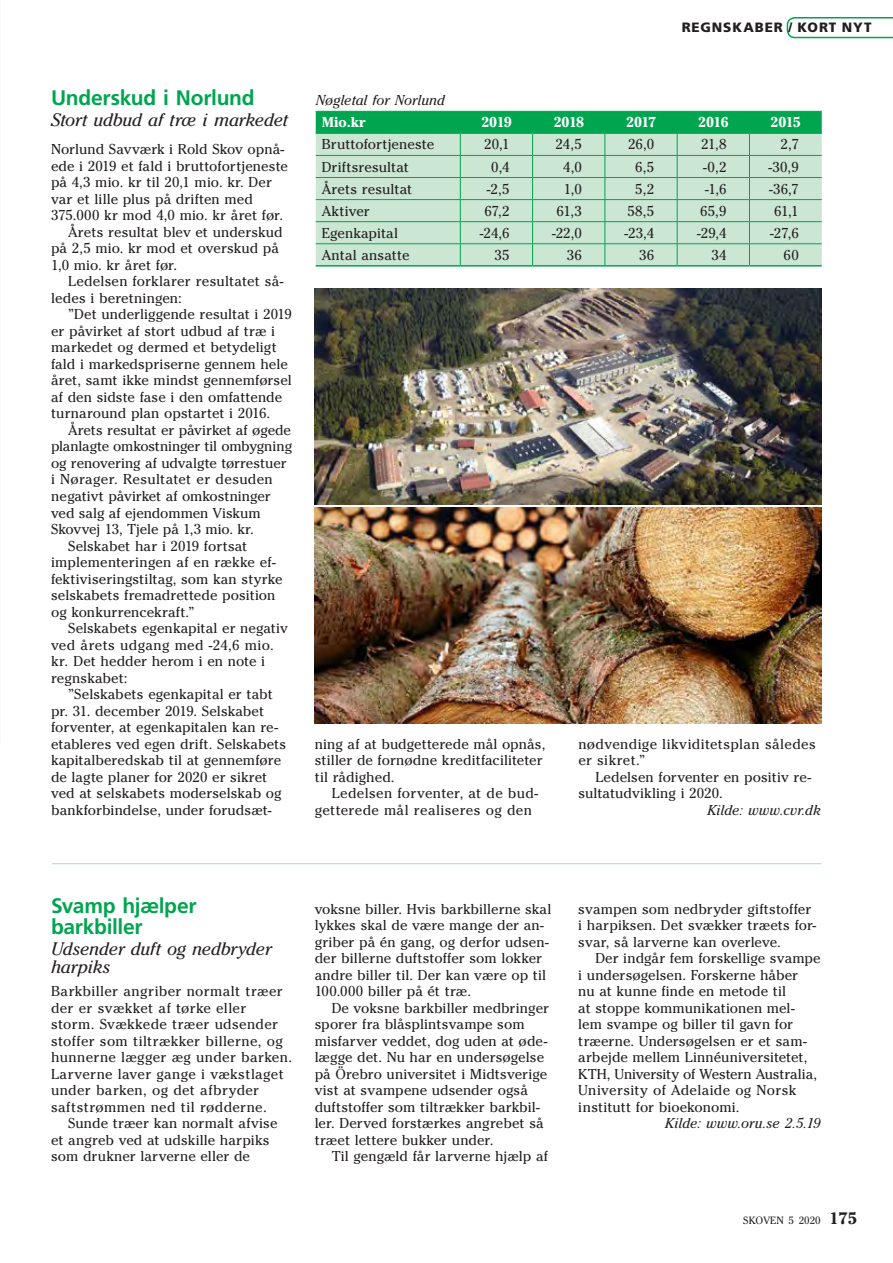
<style>
.page{position:relative;width:893px;height:1263px;background:#fff}
.page>*{position:absolute;margin:0;border:0;box-sizing:border-box;transform-origin:0 0}
.t1{font:700 21px/21px "Frutiger LT Std";letter-spacing:-.015em;color:#00a54f}
.t2{font:italic 18px/18px "Cheltenham Std";letter-spacing:-.005em;color:#231f20}
.t3{font:14.25px/16.5px "Cheltenham Std";letter-spacing:.005em;color:#231f20}
.t4{font:14.25px/16.5px "Cheltenham Std";letter-spacing:.025em;color:#231f20}
.t5{font:italic 14.25px "Cheltenham Std";letter-spacing:.005em;color:#231f20}
.t6{font:14.25px "Cheltenham Std";letter-spacing:-.015em;color:#231f20}
.t7{font:700 14.25px "Cheltenham Std";letter-spacing:-.04em;color:#fff}
.t8{font:900 13.5px "Frutiger LT Std";letter-spacing:.07em;color:#231f20}
.t9{font:10.5px "Cheltenham Std";color:#231f20}
.s1{font-weight:700;font-size:16.5px}
</style>
<div class="page">
<svg style="left:787px;top:17px;width:106px;height:21px"></svg>
<svg style="left:316px;top:111px;width:506px;height:154px;background:#a4d9ba"></svg>
<hr style="left:316px;top:265px;width:144px;height:2px;background:#00a54f">
<hr style="left:460px;top:265px;width:73px;height:2px;background:#00a54f">
<hr style="left:533px;top:265px;width:72px;height:2px;background:#00a54f">
<hr style="left:605px;top:265px;width:72px;height:2px;background:#00a54f">
<hr style="left:677px;top:265px;width:72px;height:2px;background:#00a54f">
<hr style="left:749px;top:265px;width:73px;height:2px;background:#00a54f">
<hr style="left:52px;top:863px;width:770px;height:1px;background:#00a54f">
<img style="left:315px;top:288px;width:507px;height:216px">
<img style="left:315px;top:507px;width:507px;height:216px">
<h1 class="t1" style="left:51px;top:87px;width:205px">Underskud i Norlund</h1>
<p class="t2" style="left:51px;top:110px;width:238px">Stort udbud af træ i markedet</p>
<p class="t3" style="left:51px;top:141px;width:235px">Norlund Savværk i Rold Skov opnå-</p>
<p class="t3" style="left:51px;top:158px;width:238px">ede i 2019 et fald i bruttofortjeneste</p>
<p class="t3" style="left:51px;top:174px;width:222px">på 4,3 mio. kr til 20,1 mio. kr. Der</p>
<p class="t3" style="left:51px;top:191px;width:203px">var et lille plus på driften med</p>
<p class="t3" style="left:51px;top:207px;width:233px">375.000 kr mod 4,0 mio. kr året før.</p>
<p class="t3" style="left:68px;top:224px;width:216px">Årets resultat blev et underskud</p>
<p class="t3" style="left:51px;top:240px;width:229px">på 2,5 mio. kr mod et overskud på</p>
<p class="t3" style="left:51px;top:257px;width:128px">1,0 mio. kr året før.</p>
<p class="t3" style="left:68px;top:273px;width:217px">Ledelsen forklarer resultatet så-</p>
<p class="t3" style="left:51px;top:290px;width:132px">ledes i beretningen:</p>
<p class="t3" style="left:68px;top:306px;width:225px">”Det underliggende resultat i 2019</p>
<p class="t3" style="left:51px;top:323px;width:225px">er påvirket af stort udbud af træ i</p>
<p class="t3" style="left:51px;top:339px;width:227px">markedet og dermed et betydeligt</p>
<p class="t3" style="left:51px;top:356px;width:238px">fald i markedspriserne gennem hele</p>
<p class="t3" style="left:51px;top:372px;width:242px">året, samt ikke mindst gennemførsel</p>
<p class="t3" style="left:51px;top:389px;width:233px">af den sidste fase i den omfattende</p>
<p class="t3" style="left:51px;top:405px;width:221px">turnaround plan opstartet i 2016.</p>
<p class="t3" style="left:68px;top:422px;width:224px">Årets resultat er påvirket af øgede</p>
<p class="t6" style="left:51px;top:438px;width:243px">planlagte omkostninger til ombygning</p>
<p class="t3" style="left:51px;top:455px;width:237px">og renovering af udvalgte tørrestuer</p>
<p class="t3" style="left:51px;top:471px;width:223px">i Nørager. Resultatet er desuden</p>
<p class="t3" style="left:51px;top:488px;width:221px">negativt påvirket af omkostninger</p>
<p class="t3" style="left:51px;top:504px;width:211px">ved salg af ejendommen Viskum</p>
<p class="t3" style="left:51px;top:521px;width:204px">Skovvej 13, Tjele på 1,3 mio. kr.</p>
<p class="t3" style="left:68px;top:537px;width:181px">Selskabet har i 2019 fortsat</p>
<p class="t3" style="left:51px;top:554px;width:226px">implementeringen af en række ef-</p>
<p class="t3" style="left:51px;top:570px;width:233px">fektiviseringstiltag, som kan styrke</p>
<p class="t3" style="left:51px;top:587px;width:226px">selskabets fremadrettede position</p>
<p class="t3" style="left:51px;top:603px;width:145px">og konkurrencekraft.”</p>
<p class="t3" style="left:68px;top:620px;width:221px">Selskabets egenkapital er negativ</p>
<p class="t4" style="left:51px;top:636px;width:224px">ved årets udgang med -24,6 mio.</p>
<p class="t3" style="left:51px;top:653px;width:216px">kr. Det hedder herom i en note i</p>
<p class="t3" style="left:51px;top:669px;width:78px">regnskabet:</p>
<p class="t3" style="left:68px;top:686px;width:206px">”Selskabets egenkapital er tabt</p>
<p class="t3" style="left:51px;top:702px;width:215px">pr. 31. december 2019. Selskabet</p>
<p class="t3" style="left:51px;top:719px;width:229px">forventer, at egenkapitalen kan re-</p>
<p class="t3" style="left:51px;top:735px;width:237px">etableres ved egen drift. Selskabets</p>
<p class="t3" style="left:51px;top:752px;width:232px">kapitalberedskab til at gennemføre</p>
<p class="t3" style="left:51px;top:768px;width:218px">de lagte planer for 2020 er sikret</p>
<p class="t3" style="left:51px;top:785px;width:232px">ved at selskabets moderselskab og</p>
<p class="t3" style="left:51px;top:801px;width:222px">bankforbindelse, under forudsæt-</p>
<p class="t8" style="left:682px;top:20px;width:192px">REGNSKABER / KORT NYT</p>
<p class="t5" style="left:316px;top:92px;width:131px">Nøgletal for Norlund</p>
<p class="t7" style="left:322px;top:114px;width:45px">Mio.kr</p>
<p class="t7" style="left:481px;top:114px;width:32px">2019</p>
<p class="t7" style="left:553px;top:114px;width:32px">2018</p>
<p class="t7" style="left:626px;top:114px;width:32px">2017</p>
<p class="t7" style="left:698px;top:114px;width:32px">2016</p>
<p class="t7" style="left:770px;top:114px;width:32px">2015</p>
<p class="t3" style="left:322px;top:136px;width:114px">Bruttofortjeneste</p>
<p class="t3" style="left:484px;top:136px;width:27px">20,1</p>
<p class="t3" style="left:556px;top:136px;width:28px">24,5</p>
<p class="t3" style="left:628px;top:136px;width:28px">26,0</p>
<p class="t3" style="left:701px;top:136px;width:27px">21,8</p>
<p class="t3" style="left:781px;top:136px;width:20px">2,7</p>
<p class="t3" style="left:322px;top:158px;width:89px">Driftsresultat</p>
<p class="t3" style="left:491px;top:158px;width:20px">0,4</p>
<p class="t3" style="left:563px;top:158px;width:20px">4,0</p>
<p class="t3" style="left:635px;top:158px;width:20px">6,5</p>
<p class="t3" style="left:703px;top:158px;width:25px">-0,2</p>
<p class="t3" style="left:768px;top:158px;width:32px">-30,9</p>
<p class="t3" style="left:322px;top:180px;width:92px">Årets resultat</p>
<p class="t3" style="left:487px;top:180px;width:24px">-2,5</p>
<p class="t3" style="left:564px;top:180px;width:20px">1,0</p>
<p class="t3" style="left:635px;top:180px;width:20px">5,2</p>
<p class="t3" style="left:705px;top:180px;width:23px">-1,6</p>
<p class="t3" style="left:769px;top:180px;width:31px">-36,7</p>
<p class="t3" style="left:322px;top:203px;width:50px">Aktiver</p>
<p class="t3" style="left:484px;top:203px;width:27px">67,2</p>
<p class="t3" style="left:556px;top:203px;width:27px">61,3</p>
<p class="t3" style="left:627px;top:203px;width:28px">58,5</p>
<p class="t3" style="left:700px;top:203px;width:28px">65,9</p>
<p class="t3" style="left:774px;top:203px;width:26px">61,1</p>
<p class="t3" style="left:322px;top:225px;width:78px">Egenkapital</p>
<p class="t3" style="left:480px;top:225px;width:31px">-24,6</p>
<p class="t3" style="left:552px;top:225px;width:31px">-22,0</p>
<p class="t3" style="left:624px;top:225px;width:31px">-23,4</p>
<p class="t3" style="left:697px;top:225px;width:31px">-29,4</p>
<p class="t3" style="left:770px;top:225px;width:30px">-27,6</p>
<p class="t3" style="left:322px;top:247px;width:89px">Antal ansatte</p>
<p class="t3" style="left:495px;top:247px;width:16px">35</p>
<p class="t3" style="left:567px;top:247px;width:16px">36</p>
<p class="t3" style="left:639px;top:247px;width:16px">36</p>
<p class="t3" style="left:711px;top:247px;width:17px">34</p>
<p class="t3" style="left:784px;top:247px;width:17px">60</p>
<p class="t3" style="left:315px;top:735px;width:232px">ning af at budgetterede mål opnås, stiller de fornødne kreditfaciliteter til rådighed.</p>
<p class="t4" style="left:315px;top:785px;width:225px;text-indent:17px">Ledelsen forventer, at de bud&shy;getterede mål realiseres og den</p>
<p class="t4" style="left:578px;top:735px;width:239px">nødvendige likviditetsplan således er sikret.”</p>
<p class="t3" style="left:578px;top:768px;width:234px;text-indent:17px">Ledelsen forventer en positiv re&shy;sultatudvikling i 2020.</p>
<p class="t5" style="left:707px;top:801px;width:115px">Kilde: www.cvr.dk</p>
<h1 class="t1" style="left:51px;top:895px;width:147px">Svamp hjælper barkbiller</h1>
<p class="t2" style="left:51px;top:940px;width:222px">Udsender duft og nedbryder harpiks</p>
<p class="t4" style="left:51px;top:983px;width:243px">Barkbiller angriber normalt træer der er svækket af tørke eller storm. Svækkede træer udsender stoffer som tiltrækker billerne, og hunnerne lægger æg under barken.<br>Larverne laver gange i vækstlaget under barken, og det afbryder saftstrømmen ned til rødderne.</p>
<p class="t3" style="left:51px;top:1115px;width:228px;text-indent:17px">Sunde træer kan normalt afvise et angreb ved at udskille harpiks som drukner larverne eller de</p>
<p class="t3" style="left:315px;top:900px;width:238px">voksne biller. Hvis barkbillerne skal lykkes skal de være mange der an&shy;griber på én gang, og derfor udsen&shy;der billerne duftstoffer som lokker andre biller til. Der kan være op til 100.000 biller på ét træ.</p>
<p class="t3" style="left:315px;top:999px;width:236px;text-indent:17px">De voksne barkbiller medbringer sporer fra blåsplintsvampe som misfarver veddet, dog uden at øde&shy;lægge det. Nu har en undersøgelse på Örebro universitet i Midtsverige vist at svampene udsender også duftstoffer som tiltrækker barkbil&shy;ler. Derved forstærkes angrebet så træet lettere bukker under.</p>
<p class="t3" style="left:332px;top:1148px;width:218px">Til gengæld får larverne hjælp af</p>
<p class="t3" style="left:578px;top:900px;width:239px">svampen som nedbryder giftstoffer i harpiksen. Det svækker træets for&shy;svar, så larverne kan overleve.</p>
<p class="t3" style="left:578px;top:950px;width:244px;text-indent:17px">Der indgår fem forskellige svampe i undersøgelsen. Forskerne håber<br>nu at kunne finde en metode til<br>at stoppe kommunikationen mel&shy;lem svampe og biller til gavn for træerne. Undersøgelsen er et sam&shy;arbejde mellem Linnéuniversitetet, KTH, University of Western Australia, University of Adelaide og Norsk institutt for bioekonomi.</p>
<p class="t5" style="left:665px;top:1115px;width:157px">Kilde: www.oru.se 2.5.19</p>
<p class="t9" style="left:743px;top:1214px;width:115px">SKOVEN 5 2020 <span class="s1">175</span></p>
</div>
